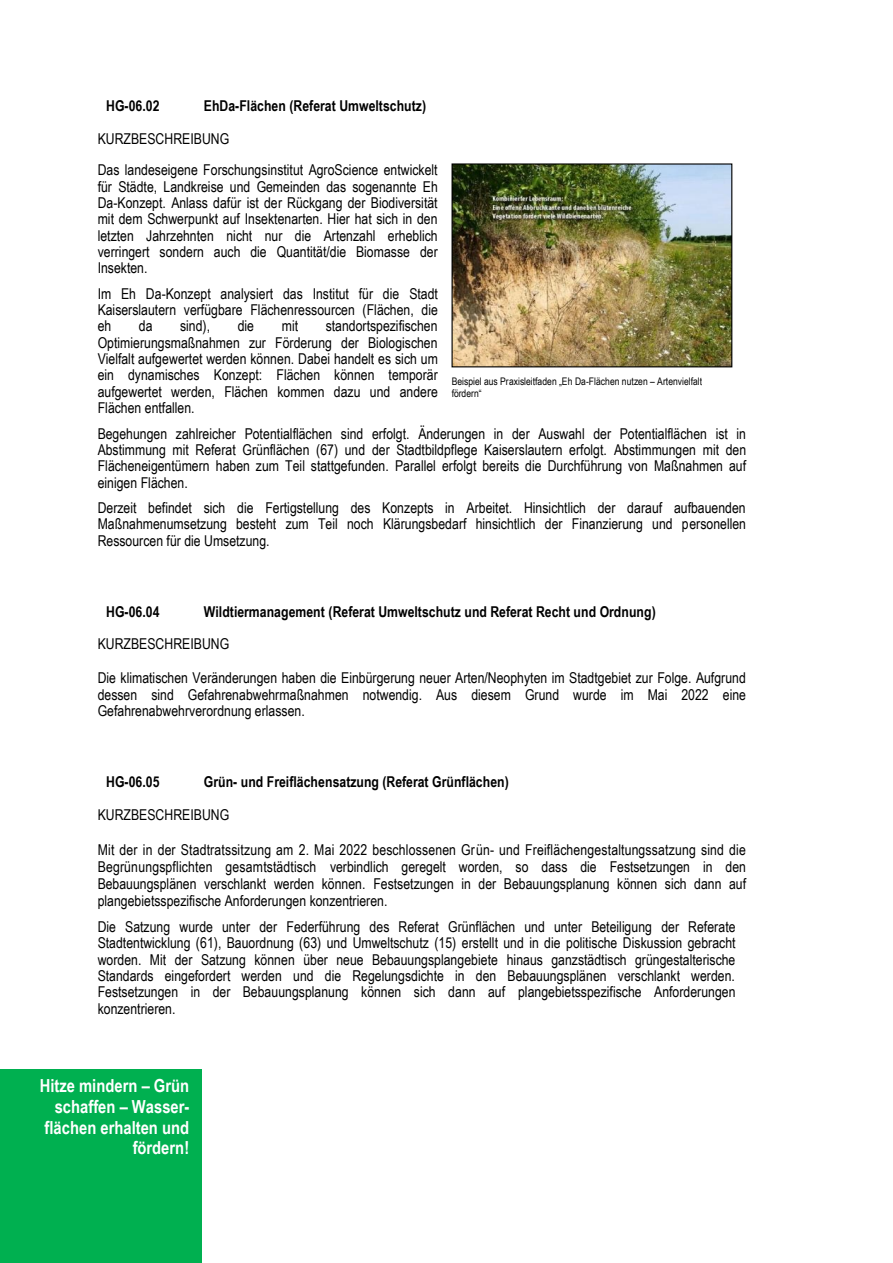
<style>
.page{position:relative;width:893px;height:1263px;background:#fff}
.page>*{position:absolute;margin:0;border:0;box-sizing:border-box;transform-origin:0 0}
.t1{font:700 18px/20.7px "Arial Narrow";color:#fff;text-align:right}
.t2{font:15px/16.4px "Arial Narrow";color:#000;text-align:justify}
.t3{font:700 15px "Arial Narrow";color:#000}
.t4{font:10.5px/12.3px "Arial Narrow";letter-spacing:.005em;color:#000}
</style>
<div class="page">
<div style="left:0;top:1069px;width:202px;height:194px;background:#00b050"></div>
<img style="left:454px;top:165px;width:276px;height:200px">
<div style="left:452px;top:163px;width:280px;height:204px;border:1px solid #000"></div>
<h3 class="t3" style="left:106px;top:97px;width:55px">HG-06.02</h3>
<h3 class="t3" style="left:204px;top:97px;width:224px">EhDa-Flächen (Referat Umweltschutz)</h3>
<p class="t2" style="left:98px;top:130px;width:133px">KURZBESCHREIBUNG</p>
<p class="t2" style="left:98px;top:162px;width:342px">Das landeseigene Forschungsinstitut AgroScience entwickelt für Städte, Landkreise und Gemeinden das sogenannte Eh Da-Konzept. Anlass dafür ist der Rückgang der Biodiversität mit dem Schwerpunkt auf Insektenarten. Hier hat sich in den letzten Jahrzehnten nicht nur die Artenzahl erheblich verringert sondern auch die Quantität/die Biomasse der Insekten.</p>
<p class="t2" style="left:98px;top:285px;width:342px">Im Eh Da-Konzept analysiert das Institut für die Stadt Kaiserslautern verfügbare Flächenressourcen (Flächen, die eh</p>
<p class="t2" style="left:98px;top:318px;width:342px;text-indent:228px">standortspezifischen Optimierungsmaßnahmen zur Förderung der Biologischen Vielfalt aufgewertet werden können. Dabei handelt es sich um ein dynamisches Konzept: Flächen können temporär aufgewertet werden, Flächen kommen dazu und andere Flächen entfallen.</p>
<p class="t2" style="left:98px;top:425px;width:650px">Begehungen zahlreicher Potentialflächen sind erfolgt. Änderungen in der Auswahl der Potentialflächen ist in Abstimmung mit Referat Grünflächen (67) und der Stadtbildpflege Kaiserslautern erfolgt. Abstimmungen mit den Flächeneigentümern haben zum Teil stattgefunden. Parallel erfolgt bereits die Durchführung von Maßnahmen auf einigen Flächen.</p>
<p class="t2" style="left:98px;top:499px;width:650px">Derzeit befindet sich die Fertigstellung des Konzepts in Arbeitet. Hinsichtlich der darauf aufbauenden Maßnahmenumsetzung besteht zum Teil noch Klärungsbedarf hinsichtlich der Finanzierung und personellen Ressourcen für die Umsetzung.</p>
<p class="t2" style="left:139px;top:318px;width:15px">da</p>
<p class="t2" style="left:180px;top:318px;width:32px">sind),</p>
<p class="t2" style="left:238px;top:318px;width:18px">die</p>
<p class="t2" style="left:282px;top:318px;width:18px">mit</p>
<p class="t4" style="left:452px;top:375px;width:252px">Beispiel aus Praxisleitfaden „Eh Da-Flächen nutzen – Artenvielfalt fördern“</p>
<h3 class="t3" style="left:106px;top:603px;width:55px">HG-06.04</h3>
<h3 class="t3" style="left:204px;top:603px;width:453px">Wildtiermanagement (Referat Umweltschutz und Referat Recht und Ordnung)</h3>
<p class="t2" style="left:98px;top:635px;width:133px">KURZBESCHREIBUNG</p>
<p class="t2" style="left:98px;top:670px;width:650px">Die klimatischen Veränderungen haben die Einbürgerung neuer Arten/Neophyten im Stadtgebiet zur Folge. Aufgrund dessen sind Gefahrenabwehrmaßnahmen notwendig. Aus diesem Grund wurde im Mai 2022 eine Gefahrenabwehrverordnung erlassen.</p>
<h3 class="t3" style="left:106px;top:773px;width:55px">HG-06.05</h3>
<h3 class="t3" style="left:204px;top:773px;width:306px">Grün- und Freiflächensatzung (Referat Grünflächen)</h3>
<p class="t2" style="left:98px;top:806px;width:133px">KURZBESCHREIBUNG</p>
<p class="t2" style="left:98px;top:840px;width:650px;line-height:17.2px">Mit der in der Stadtratssitzung am 2. Mai 2022 beschlossenen Grün- und Freiflächengestaltungssatzung sind die Begrünungspflichten gesamtstädtisch verbindlich geregelt worden, so dass die Festsetzungen in den Bebauungsplänen verschlankt werden können. Festsetzungen in der Bebauungsplanung können sich dann auf plangebietsspezifische Anforderungen konzentrieren.</p>
<p class="t2" style="left:98px;top:918px;width:639px">Die Satzung wurde unter der Federführung des Referat Grünflächen und unter Beteiligung der Referate Stadtentwicklung (61), Bauordnung (63) und Umweltschutz (15) erstellt und in die politische Diskussion gebracht worden. Mit der Satzung können über neue Bebauungsplangebiete hinaus ganzstädtisch grüngestalterische Standards eingefordert werden und die Regelungsdichte in den Bebauungsplänen verschlankt werden.<br>Festsetzungen in der Bebauungsplanung können sich dann auf plangebietsspezifische Anforderungen konzentrieren.</p>
<p class="t1" style="left:40px;top:1075px;width:151px">Hitze mindern – Grün schaffen – Wasser&shy;flächen erhalten und fördern!</p>
</div>
